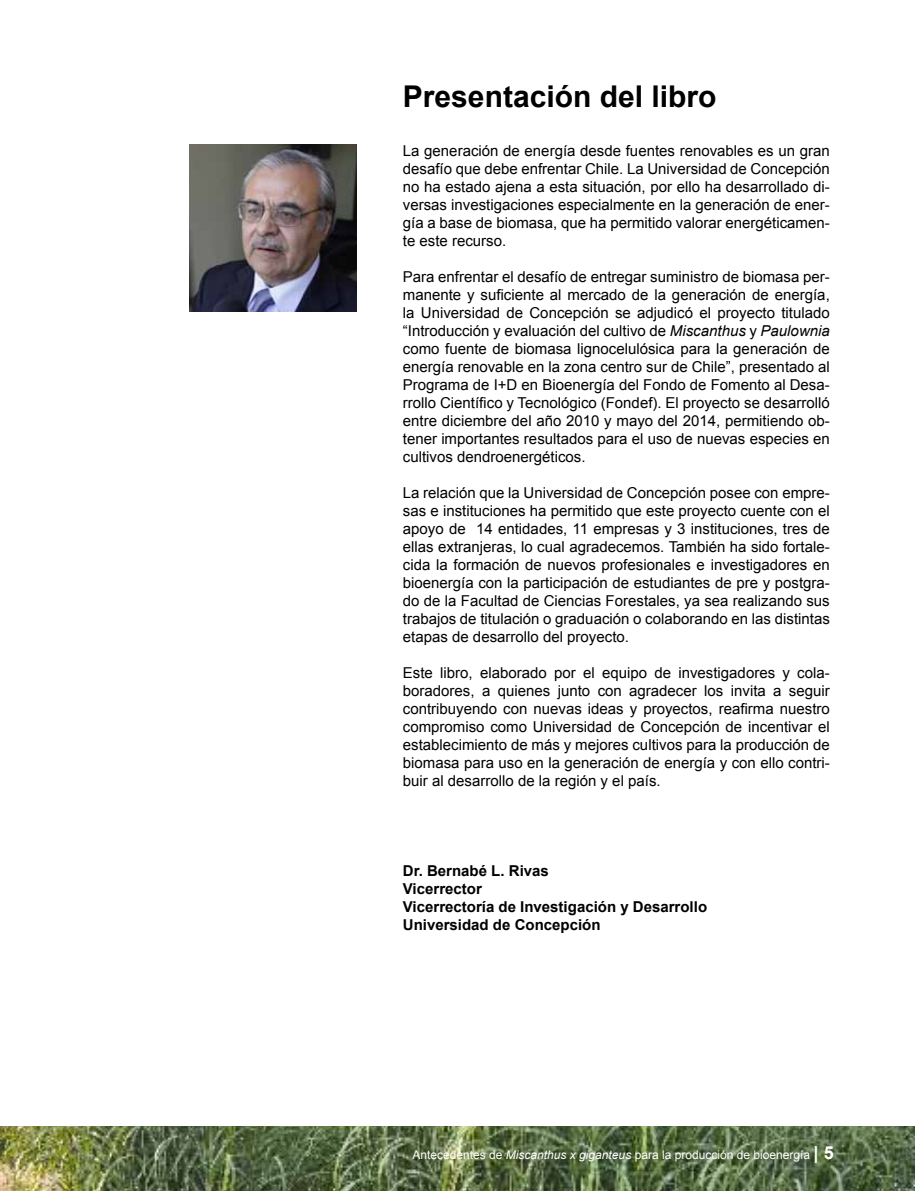
<style>
.page{position:relative;width:915px;height:1191px;background:#fff}
.page>*{position:absolute;margin:0;border:0;box-sizing:border-box;transform-origin:0 0}
.t1{font:700 30px "Arial";color:#000}
.t2{font:15px/18px "Arial";color:#000;text-align:justify}
.t3{font:700 15px/18px "Arial";color:#000}
.t4{font:12px "Arial";color:#fff}
.s1{font-style:italic}
.s2{font-weight:700;font-size:18px}
</style>
<div class="page">
<img style="left:0;top:1126px;width:914px;height:65px">
<img style="left:189px;top:145px;width:167px;height:167px">
<h1 class="t1" style="left:403px;top:76px;width:315px">Presentación del libro</h1>
<p class="t2" style="left:403px;top:141px;width:428px">La generación de energía desde fuentes renovables es un gran desafío que debe enfrentar Chile. La Universidad de Concepción no ha estado ajena a esta situación, por ello ha desarrollado di&shy;versas investigaciones especialmente en la generación de ener&shy;gía a base de biomasa, que ha permitido valorar energéticamen&shy;te este recurso.</p>
<p class="t2" style="left:403px;top:267px;width:428px">Para enfrentar el desafío de entregar suministro de biomasa per&shy;manente y suficiente al mercado de la generación de energía, la Universidad de Concepción se adjudicó el proyecto titulado “Introducción y evaluación del cultivo de <span class="s1">Miscanthus</span> y <span class="s1">Paulownia </span>como fuente de biomasa lignocelulósica para la generación de energía renovable en la zona centro sur de Chile”, presentado al Programa de I+D en Bioenergía del Fondo de Fomento al Desa&shy;rrollo Científico y Tecnológico (Fondef). El proyecto se desarrolló entre diciembre del año 2010 y mayo del 2014, permitiendo ob&shy;tener importantes resultados para el uso de nuevas especies en cultivos dendroenergéticos.</p>
<p class="t2" style="left:403px;top:483px;width:428px">La relación que la Universidad de Concepción posee con empre&shy;sas e instituciones ha permitido que este proyecto cuente con el apoyo de 14 entidades, 11 empresas y 3 instituciones, tres de ellas extranjeras, lo cual agradecemos. También ha sido fortale&shy;cida la formación de nuevos profesionales e investigadores en bioenergía con la participación de estudiantes de pre y postgra&shy;do de la Facultad de Ciencias Forestales, ya sea realizando sus trabajos de titulación o graduación o colaborando en las distintas etapas de desarrollo del proyecto.</p>
<p class="t2" style="left:403px;top:663px;width:428px">Este libro, elaborado por el equipo de investigadores y cola&shy;boradores, a quienes junto con agradecer los invita a seguir contribuyendo con nuevas ideas y proyectos, reafirma nuestro compromiso como Universidad de Concepción de incentivar el establecimiento de más y mejores cultivos para la producción de biomasa para uso en la generación de energía y con ello contri&shy;buir al desarrollo de la región y el país.</p>
<p class="t3" style="left:403px;top:862px;width:306px">Dr. Bernabé L. Rivas<br>Vicerrector<br>Vicerrectoría de Investigación y Desarrollo<br>Universidad de Concepción</p>
<p class="t4" style="left:412px;top:1146px;width:422px">Antecedentes de <span class="s1">Miscanthus x giganteus</span> para la producción de bioenergía <span class="s2">| 5</span></p>
</div>
